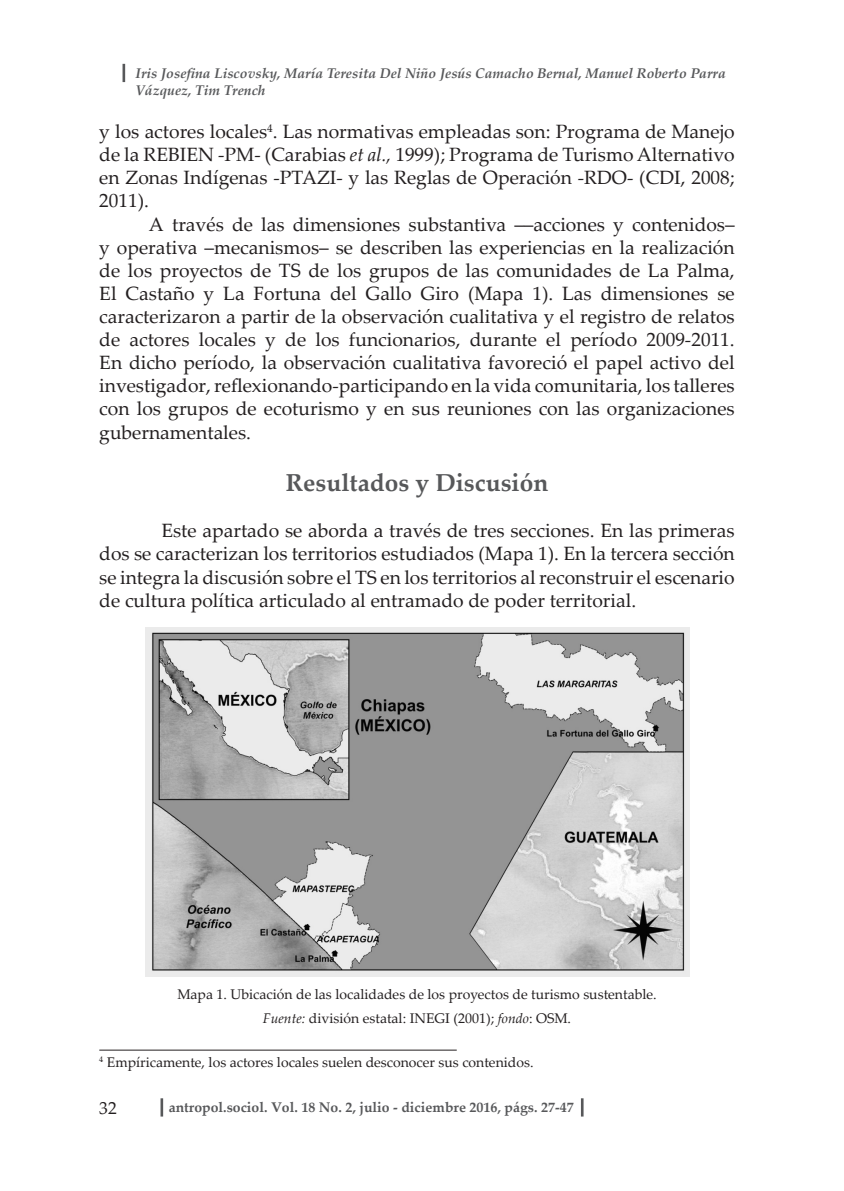
<style>
.page{position:relative;width:844px;height:1191px;background:#fff}
.page>*{position:absolute;margin:0;border:0;box-sizing:border-box;transform-origin:0 0}
.t1{font:700 24.5px "Palatino Linotype";color:#57585a}
.t2{font:19.25px/23.1px "Palatino Linotype";color:#231f20;text-align:justify}
.t3{font:17.5px "Palatino Linotype";color:#231f20}
.t4{font:14px/23.1px "Palatino Linotype";color:#231f20;text-align:center}
.t5{font:italic 700 14px/16.8px "Palatino Linotype";color:#57585a}
.t6{font:700 14px "Palatino Linotype";color:#57585a}
.s1{font-style:italic}
</style>
<div class="page">
<hr style="left:122px;top:64px;width:3px;height:18px;background:#57585a">
<hr style="left:160px;top:1098px;width:3px;height:18px;background:#57585a">
<hr style="left:580px;top:1098px;width:3px;height:18px;background:#57585a">
<img style="left:145px;top:627px;width:543px;height:349px">
<hr style="left:99px;top:1049px;width:357px;height:1px;background:#231f20">
<p class="t5" style="left:135px;top:65px;width:591px">Iris Josefina Liscovsky, María Teresita Del Niño Jesús Camacho Bernal, Manuel Roberto Parra<br>Vázquez, Tim Trench</p>
<p class="t2" style="left:99px;top:119px;width:636px">y los actores locales<sup>4</sup>. Las normativas empleadas son: Programa de Manejo de la REBIEN -PM- (Carabias <span class="s1">et al.,</span> 1999); Programa de Turismo Alternativo en Zonas Indígenas -PTAZI- y las Reglas de Operación -RDO- (CDI, 2008; 2011).</p>
<p class="t2" style="left:99px;top:212px;width:636px;text-indent:50px">A través de las dimensiones substantiva ––acciones y contenidos– y operativa –mecanismos– se describen las experiencias en la realización de los proyectos de TS de los grupos de las comunidades de La Palma, El Castaño y La Fortuna del Gallo Giro (Mapa 1). Las dimensiones se caracterizaron a partir de la observación cualitativa y el registro de relatos de actores locales y de los funcionarios, durante el período 2009-2011.<br>En dicho período, la observación cualitativa favoreció el papel activo del investigador, reflexionando-participando en la vida comunitaria, los talleres con los grupos de ecoturismo y en sus reuniones con las organizaciones gubernamentales.</p>
<p class="t1" style="left:286px;top:465px;width:264px">Resultados y Discusión</p>
<p class="t2" style="left:99px;top:518px;width:636px;text-indent:62px">Este apartado se aborda a través de tres secciones. En las primeras dos se caracterizan los territorios estudiados (Mapa 1). En la tercera sección se integra la discusión sobre el TS en los territorios al reconstruir el escenario de cultura política articulado al entramado de poder territorial.</p>
<p class="t4" style="left:177px;top:982px;width:480px">Mapa 1. Ubicación de las localidades de los proyectos de turismo sustentable.<br><span class="s1">Fuente:</span> división estatal: INEGI (2001); <span class="s1">fondo</span>: OSM.</p>
<p class="t4" style="left:99px;top:1050px;width:435px"><sup>4</sup> Empíricamente, los actores locales suelen desconocer sus contenidos.</p>
<p class="t3" style="left:99px;top:1095px;width:19px">32</p>
<p class="t6" style="left:169px;top:1097px;width:406px">antropol.sociol. Vol. 18 No. 2, julio - diciembre 2016, págs. 27-47</p>
</div>
